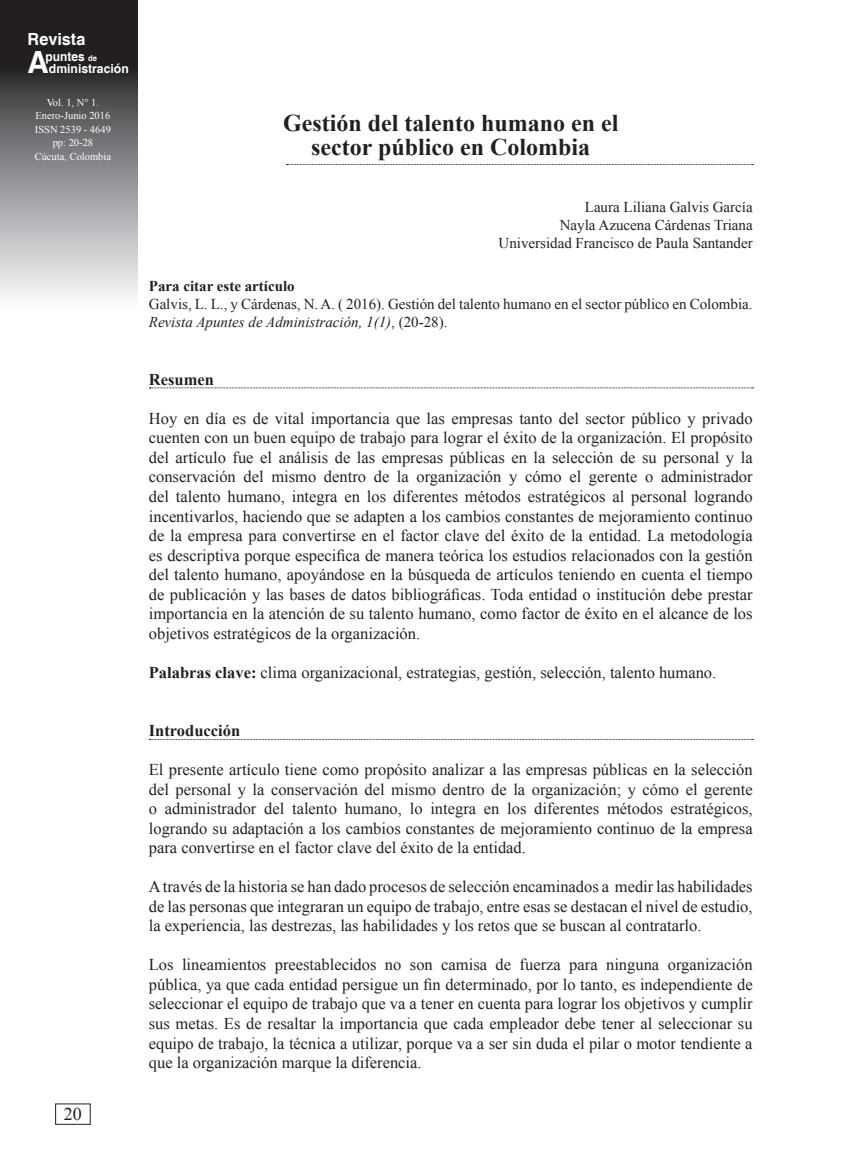
<style>
.page{position:relative;width:859px;height:1166px;background:#fff}
.page>*{position:absolute;margin:0;border:0;box-sizing:border-box;transform-origin:0 0}
.t1{font:700 30.6px "Helvetica";color:#fff}
.t2{font:700 24px/24px "Times New Roman";color:#231f20;text-align:center}
.t3{font:18px "Times New Roman";color:#231f20}
.t4{font:700 16.8px "Helvetica";color:#fff}
.t5{font:16.5px/19.5px "Times New Roman";color:#231f20;text-align:justify}
.t6{font:700 16.5px "Times New Roman";color:#231f20}
.t7{font:15px/18px "Times New Roman";color:#231f20;text-align:right}
.t8{font:700 15px "Times New Roman";color:#231f20}
.t9{font:700 12.75px "Helvetica";color:#fff;scale:.94 1}
.t10{font:700 12.6px "Helvetica";color:#fff}
.t11{font:10.5px/13.5px "Times New Roman";color:#fff;text-align:center}
.s1{font-size:8.1px}
.s2{font-style:italic}
.s3{font-weight:700}
</style>
<div class="page">
<svg style="left:0;top:0;width:137px;height:298px;background:#79797b"></svg>
<svg style="left:286px;top:164px;width:467px;height:1px"></svg>
<svg style="left:149px;top:387px;width:604px;height:1px"></svg>
<svg style="left:149px;top:738px;width:604px;height:2px"></svg>
<p class="t4" style="left:28px;top:29px;width:59px">Revista</p>
<h1 class="t1" style="left:28px;top:43px;width:23px">A</h1>
<p class="t9" style="left:46px;top:49px;width:56px">puntes <span class="s1">de</span></p>
<p class="t10" style="left:49px;top:60px;width:81px">dministración</p>
<p class="t11" style="left:35px;top:95px;width:78px">Vol. 1, N° 1.<br>Enero-Junio 2016<br>ISSN 2539 - 4649 pp: 20-28<br>Cúcuta, Colombia</p>
<p class="t3" style="left:64px;top:1101px;width:19px">20</p>
<h2 class="t2" style="left:283px;top:110px;width:337px">Gestión del talento humano en el sector público en Colombia</h2>
<p class="t7" style="left:498px;top:198px;width:256px">Laura Liliana Galvis García<br>Nayla Azucena Cárdenas Triana<br>Universidad Francisco de Paula Santander</p>
<p class="t8" style="left:149px;top:276px;width:147px">Para citar este artículo</p>
<p class="t7" style="left:149px;top:295px;width:605px;text-align:left">Galvis, L. L., y Cárdenas, N. A. ( 2016). Gestión del talento humano en el sector público en Colombia.<br><span class="s2">Revista Apuntes de Administración, 1(1)</span>, (20-28).</p>
<p class="t6" style="left:149px;top:368px;width:67px">Resumen</p>
<p class="t5" style="left:149px;top:408px;width:605px">Hoy en día es de vital importancia que las empresas tanto del sector público y privado cuenten con un buen equipo de trabajo para lograr el éxito de la organización. El propósito del artículo fue el análisis de las empresas públicas en la selección de su personal y la conservación del mismo dentro de la organización y cómo el gerente o administrador del talento humano, integra en los diferentes métodos estratégicos al personal logrando incentivarlos, haciendo que se adapten a los cambios constantes de mejoramiento continuo de la empresa para convertirse en el factor clave del éxito de la entidad. La metodología es descriptiva porque especifica de manera teórica los estudios relacionados con la gestión del talento humano, apoyándose en la búsqueda de artículos teniendo en cuenta el tiempo de publicación y las bases de datos bibliográficas. Toda entidad o institución debe prestar importancia en la atención de su talento humano, como factor de éxito en el alcance de los objetivos estratégicos de la organización.</p>
<p class="t5" style="left:149px;top:662px;width:569px"><span class="s3">Palabras clave:</span> clima organizacional, estrategias, gestión, selección, talento humano.</p>
<p class="t6" style="left:149px;top:719px;width:93px">Introducción</p>
<p class="t5" style="left:149px;top:759px;width:605px">El presente artículo tiene como propósito analizar a las empresas públicas en la selección del personal y la conservación del mismo dentro de la organización; y cómo el gerente o administrador del talento humano, lo integra en los diferentes métodos estratégicos, logrando su adaptación a los cambios constantes de mejoramiento continuo de la empresa para convertirse en el factor clave del éxito de la entidad.</p>
<p class="t5" style="left:149px;top:876px;width:605px">A través de la historia se han dado procesos de selección encaminados a medir las habilidades de las personas que integraran un equipo de trabajo, entre esas se destacan el nivel de estudio, la experiencia, las destrezas, las habilidades y los retos que se buscan al contratarlo.</p>
<p class="t5" style="left:149px;top:954px;width:605px">Los lineamientos preestablecidos no son camisa de fuerza para ninguna organización pública, ya que cada entidad persigue un fin determinado, por lo tanto, es independiente de seleccionar el equipo de trabajo que va a tener en cuenta para lograr los objetivos y cumplir sus metas. Es de resaltar la importancia que cada empleador debe tener al seleccionar su equipo de trabajo, la técnica a utilizar, porque va a ser sin duda el pilar o motor tendiente a que la organización marque la diferencia.</p>
</div>
